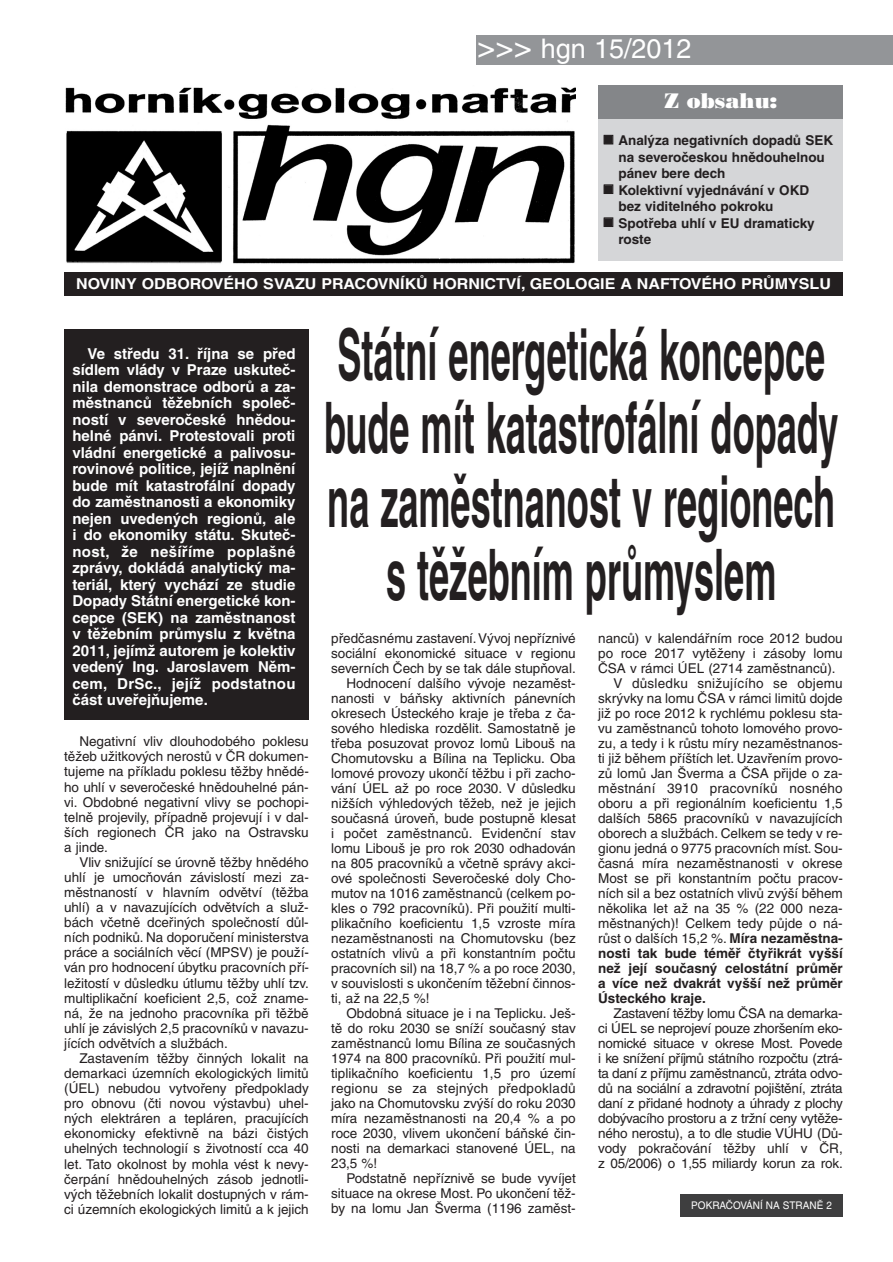
<style>
.page{position:relative;width:893px;height:1262px;background:#fff}
.page>*{position:absolute;margin:0;border:0;box-sizing:border-box;transform-origin:0 0}
.t1{font:700 71.25px/73.1px "Helvetica CE";color:#231f20;text-align:center;scale:.51 1}
.t2{font:27px "Helvetica CE";color:#fff}
.t3{font:21px "Bodoni CE Poster";color:#fff}
.t4{font:700 15px/16.5px "Helvetica CE";color:#fff;text-align:justify}
.t5{font:700 15px "Helvetica CE";color:#fff;scale:1.07 1}
.t6{font:13.5px/15.1px "Helvetica CE";color:#231f20;text-align:justify}
.t7{font:700 13.5px/16.5px "Helvetica CE";color:#231f20}
.t8{font:13.5px "Helvetica CE";letter-spacing:.02em;color:#231f20}
.t9{font:13.5px "Helvetica CE";letter-spacing:.025em;color:#231f20}
.t10{font:10.5px "Helvetica CE";color:#fff;scale:.95 1}
.s1{font-size:31.5px}
.s2{font-weight:700}
</style>
<div class="page">
<div style="left:64px;top:329px;width:245px;height:390px;background:#231f20"></div>
<div style="left:476px;top:35px;width:416px;height:30px;background:#939598"></div>
<img style="left:65px;top:87px;width:510px;height:177px">
<div style="left:598px;top:85px;width:244px;height:176px;background:#d5d6d8"></div>
<div style="left:64px;top:272px;width:778px;height:23px;background:#231f20"></div>
<div style="left:598px;top:85px;width:244px;height:33px;background:#848689"></div>
<div style="left:680px;top:1194px;width:162px;height:22px;background:#3e3e3f"></div>
<h2 class="t2" style="left:477px;top:37px;width:216px"><span class="s1">&gt;&gt;&gt;</span> hgn 15/2012</h2>
<h3 class="t3" style="left:664px;top:93px;width:114px">Z obsahu:</h3>
<p class="t7" style="left:618px;top:133px;width:216px">Analýza negativních dopadů SEK na severočeskou hnědouhelnou pánev bere dech<br>Kolektivní vyjednávání v OKD bez viditelného pokroku<br>Spotřeba uhlí v EU dramaticky roste</p>
<p class="t5" style="left:76px;top:278px;width:707px">NOVINY ODBOROVÉHO SVAZU PRACOVNÍKŮ HORNICTVÍ, GEOLOGIE A NAFTOVÉHO PRŮMYSLU</p>
<p class="t4" style="left:72px;top:346px;width:225px;text-indent:15px">Ve středu 31. října se před sídlem vlády v Praze uskuteč&shy;nila demonstrace odborů a za&shy;městnanců těžebních společ&shy;ností v severočeské hnědou&shy;helné pánvi. Protestovali proti vládní energetické a palivosu&shy;rovinové politice, jejíž naplnění bude mít katastrofální dopady do zaměstnanosti a ekonomiky nejen uvedených regionů, ale i do ekonomiky státu. Skuteč&shy;nost, že nešíříme poplašné zprávy, dokládá analytický ma&shy;teriál, který vychází ze studie Dopady Státní energetické kon&shy;cepce (SEK) na zaměstnanost v těžebním průmyslu z května 2011, jejímž autorem je kolektiv vedený Ing. Jaroslavem Něm&shy;cem, DrSc., jejíž podstatnou část uveřejňujeme.</p>
<p class="t6" style="left:64px;top:735px;width:246px;text-indent:15px">Negativní vliv dlouhodobého poklesu těžeb užitkových nerostů v ČR dokumen&shy;tujeme na příkladu poklesu těžby hnědé&shy;ho uhlí v severočeské hnědouhelné pán&shy;vi. Obdobné negativní vlivy se pochopi&shy;telně projevily, případně projevují i v dal&shy;ších regionech ČR jako na Ostravsku a jinde.</p>
<p class="t6" style="left:64px;top:855px;width:246px;text-indent:15px">Vliv snižující se úrovně těžby hnědého uhlí je umocňován závislostí mezi za&shy;městnaností v hlavním odvětví (těžba uhlí) a v navazujících odvětvích a služ&shy;bách včetně dceřiných společností důl&shy;ních podniků. Na doporučení ministerstva práce a sociálních věcí (MPSV) je použí&shy;ván pro hodnocení úbytku pracovních pří&shy;ležitostí v důsledku útlumu těžby uhlí tzv. multiplikační koeficient 2,5, což zname&shy;ná, že na jednoho pracovníka při těžbě uhlí je závislých 2,5 pracovníků v navazu&shy;jících odvětvích a službách.</p>
<p class="t6" style="left:64px;top:1051px;width:246px;text-indent:15px">Zastavením těžby činných lokalit na demarkaci územních ekologických limitů (ÚEL) nebudou vytvořeny předpoklady pro obnovu (čti novou výstavbu) uhel&shy;ných elektráren a tepláren, pracujících ekonomicky efektivně na bázi čistých uhelných technologií s životností cca 40 let. Tato okolnost by mohla vést k nevy&shy;čerpání hnědouhelných zásob jednotli&shy;vých těžebních lokalit dostupných v rám&shy;ci územních ekologických limitů a k jejich</p>
<h1 class="t1" style="left:324px;top:324px;width:1009px">Státní energetická koncepce bude mít katastrofální dopady na zaměstnanost v regionech s těžebním průmyslem</h1>
<p class="t6" style="left:331px;top:631px;width:246px">předčasnému zastavení.Vývoj nepříznivé</p>
<p class="t6" style="left:331px;top:646px;width:246px">sociální ekonomické situace v regionu</p>
<p class="t6" style="left:331px;top:661px;width:246px">severních Čech by se tak dále stupňoval.</p>
<p class="t6" style="left:346px;top:676px;width:231px">Hodnocení dalšího vývoje nezaměst-</p>
<p class="t6" style="left:331px;top:691px;width:246px">nanosti v báňsky aktivních pánevních</p>
<p class="t6" style="left:331px;top:706px;width:246px">okresech Ústeckého kraje je třeba z ča-</p>
<p class="t6" style="left:331px;top:721px;width:246px">sového hlediska rozdělit. Samostatně je</p>
<p class="t6" style="left:331px;top:736px;width:246px">třeba posuzovat provoz lomů Libouš na</p>
<p class="t6" style="left:331px;top:751px;width:246px">Chomutovsku a Bílina na Teplicku. Oba</p>
<p class="t6" style="left:331px;top:766px;width:246px">lomové provozy ukončí těžbu i při zacho-</p>
<p class="t6" style="left:331px;top:781px;width:246px">vání ÚEL až po roce 2030. V důsledku</p>
<p class="t6" style="left:331px;top:796px;width:246px">nižších výhledových těžeb, než je jejich</p>
<p class="t6" style="left:331px;top:811px;width:246px">současná úroveň, bude postupně klesat</p>
<p class="t6" style="left:331px;top:826px;width:246px">i počet zaměstnanců. Evidenční stav</p>
<p class="t6" style="left:331px;top:841px;width:246px">lomu Libouš je pro rok 2030 odhadován</p>
<p class="t6" style="left:331px;top:856px;width:246px">na 805 pracovníků a včetně správy akci-</p>
<p class="t6" style="left:331px;top:871px;width:246px">ové společnosti Severočeské doly Cho-</p>
<p class="t6" style="left:331px;top:886px;width:246px">mutov na 1016 zaměstnanců (celkem po-</p>
<p class="t6" style="left:331px;top:901px;width:246px">kles o 792 pracovníků). Při použití multi-</p>
<p class="t6" style="left:331px;top:916px;width:246px">plikačního koeficientu 1,5 vzroste míra</p>
<p class="t6" style="left:331px;top:931px;width:246px">nezaměstnanosti na Chomutovsku (bez</p>
<p class="t6" style="left:331px;top:946px;width:246px">ostatních vlivů a při konstantním počtu</p>
<p class="t6" style="left:331px;top:961px;width:246px">pracovních sil) na 18,7 % a po roce 2030,</p>
<p class="t6" style="left:331px;top:976px;width:246px">v souvislosti s ukončením těžební činnos-</p>
<p class="t6" style="left:331px;top:991px;width:100px">ti, až na 22,5 %!</p>
<p class="t6" style="left:346px;top:1006px;width:231px">Obdobná situace je i na Teplicku. Ješ-</p>
<p class="t6" style="left:331px;top:1021px;width:246px">tě do roku 2030 se sníží současný stav</p>
<p class="t6" style="left:331px;top:1036px;width:246px">zaměstnanců lomu Bílina ze současných</p>
<p class="t6" style="left:331px;top:1051px;width:246px">1974 na 800 pracovníků. Při použití mul-</p>
<p class="t6" style="left:331px;top:1066px;width:246px">tiplikačního koeficientu 1,5 pro území</p>
<p class="t9" style="left:331px;top:1082px;width:246px">regionu se za stejných předpokladů</p>
<p class="t6" style="left:331px;top:1096px;width:246px">jako na Chomutovsku zvýší do roku 2030</p>
<p class="t6" style="left:331px;top:1111px;width:246px">míra nezaměstnanosti na 20,4 % a po</p>
<p class="t6" style="left:331px;top:1126px;width:246px">roce 2030, vlivem ukončení báňské čin-</p>
<p class="t6" style="left:331px;top:1141px;width:246px">nosti na demarkaci stanovené ÚEL, na</p>
<p class="t6" style="left:331px;top:1156px;width:48px">23,5 %!</p>
<p class="t6" style="left:346px;top:1171px;width:231px">Podstatně nepříznivě se bude vyvíjet</p>
<p class="t6" style="left:331px;top:1186px;width:246px">situace na okrese Most. Po ukončení těž-</p>
<p class="t6" style="left:331px;top:1201px;width:246px">by na lomu Jan Šverma (1196 zaměst-</p>
<p class="t6" style="left:598px;top:631px;width:246px">nanců) v kalendářním roce 2012 budou</p>
<p class="t6" style="left:598px;top:646px;width:246px">po roce 2017 vytěženy i zásoby lomu</p>
<p class="t6" style="left:598px;top:661px;width:239px">ČSA v rámci ÚEL (2714 zaměstnanců).</p>
<p class="t8" style="left:613px;top:677px;width:231px">V důsledku snižujícího se objemu</p>
<p class="t6" style="left:598px;top:691px;width:246px">skrývky na lomu ČSA v rámci limitů dojde</p>
<p class="t6" style="left:598px;top:706px;width:246px">již po roce 2012 k rychlému poklesu sta-</p>
<p class="t6" style="left:598px;top:721px;width:246px">vu zaměstnanců tohoto lomového provo-</p>
<p class="t6" style="left:598px;top:736px;width:246px">zu, a tedy i k růstu míry nezaměstnanos-</p>
<p class="t6" style="left:598px;top:751px;width:246px">ti již během příštích let. Uzavřením provo-</p>
<p class="t6" style="left:598px;top:766px;width:246px">zů lomů Jan Šverma a ČSA přijde o za-</p>
<p class="t8" style="left:598px;top:782px;width:246px">městnání 3910 pracovníků nosného</p>
<p class="t6" style="left:598px;top:796px;width:246px">oboru a při regionálním koeficientu 1,5</p>
<p class="t6" style="left:598px;top:811px;width:246px">dalších 5865 pracovníků v navazujících</p>
<p class="t6" style="left:598px;top:826px;width:246px">oborech a službách. Celkem se tedy v re-</p>
<p class="t6" style="left:598px;top:841px;width:246px">gionu jedná o 9775 pracovních míst. Sou-</p>
<p class="t6" style="left:598px;top:856px;width:246px">časná míra nezaměstnanosti v okrese</p>
<p class="t6" style="left:598px;top:871px;width:246px">Most se při konstantním počtu pracov-</p>
<p class="t6" style="left:598px;top:886px;width:246px">ních sil a bez ostatních vlivů zvýší během</p>
<p class="t6" style="left:598px;top:901px;width:246px">několika let až na 35 % (22 000 neza-</p>
<p class="t6" style="left:598px;top:916px;width:246px">městnaných)! Celkem tedy půjde o ná-</p>
<p class="t6" style="left:598px;top:931px;width:246px">růst o dalších 15,2 %. <span class="s2">Míra nezaměstna-</span></p>
<p class="t7" style="left:598px;top:946px;width:246px">nosti tak bude téměř čtyřikrát vyšší</p>
<p class="t7" style="left:598px;top:961px;width:246px">než její současný celostátní průměr</p>
<p class="t7" style="left:598px;top:976px;width:246px">a více než dvakrát vyšší než průměr</p>
<p class="t7" style="left:598px;top:991px;width:109px">Ústeckého kraje.</p>
<p class="t6" style="left:598px;top:1006px;width:246px;text-indent:15px">Zastavení těžby lomu ČSA na demarka&shy;ci ÚEL se neprojeví pouze zhoršením eko&shy;nomické situace v okrese Most. Povede i ke snížení příjmů státního rozpočtu (ztrá&shy;ta daní z příjmu zaměstnanců, ztráta odvo&shy;dů na sociální a zdravotní pojištění, ztráta daní z přidané hodnoty a úhrady z plochy dobývacího prostoru a z tržní ceny vytěže&shy;ného nerostu), a to dle studie VÚHU (Dů&shy;vody pokračování těžby uhlí v ČR, z 05/2006) o 1,55 miliardy korun za rok.</p>
<p class="t10" style="left:691px;top:1200px;width:149px">POKRAČOVÁNÍ NA STRANĚ 2</p>
</div>
